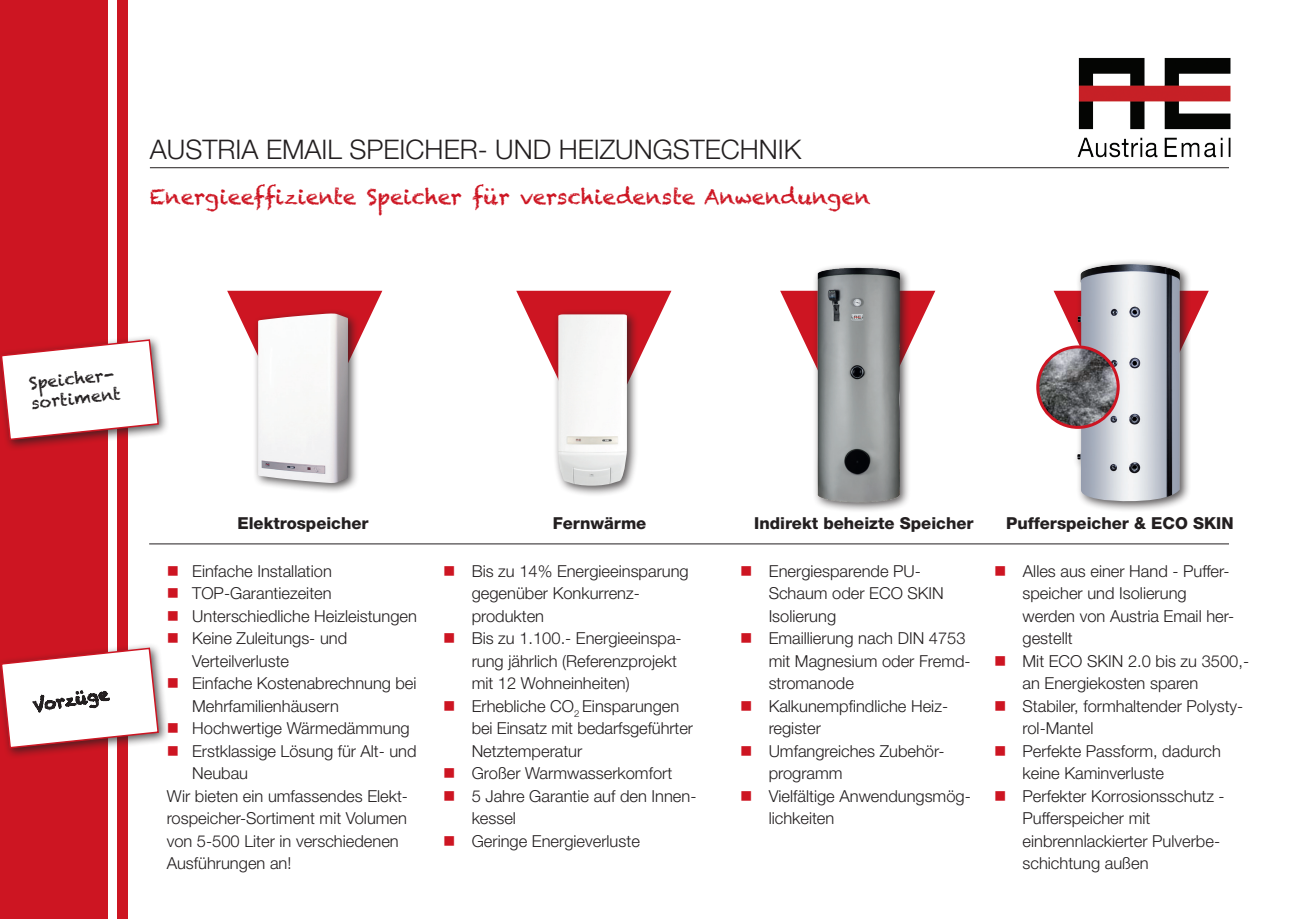
<style>
.page{position:relative;width:1289px;height:919px;background:#fff}
.page>*{position:absolute;margin:0;border:0;box-sizing:border-box;transform-origin:0 0}
.t1{font:300 27px "Helvetica Neue LT Std";color:#231f20}
.t2{font:21px "Chalkduster";color:#cd1522}
.t3{font:300 16.5px/22.5px "Helvetica Neue LT Std";color:#231f20}
.t4{font:800 16.5px "Helvetica Neue LT Std";color:#231f20}
.t5{font:16.5px/19.8px "Chalkduster";color:#231f20}
.s1{color:#cd1522}
</style>
<div class="page">
<svg style="left:227px;top:291px;width:155px;height:52px"></svg>
<svg style="left:516px;top:291px;width:155px;height:77px"></svg>
<svg style="left:780px;top:291px;width:155px;height:53px"></svg>
<svg style="left:1053px;top:291px;width:155px;height:138px"></svg>
<div style="left:118px;top:0;width:10px;height:918px;background:#cd1522"></div>
<div style="left:0;top:0;width:108px;height:918px;background:#cd1522"></div>
<div style="left:0;top:334px;width:170px;height:117px;background:#231f20;opacity:.75"></div>
<svg style="left:0;top:338px;width:160px;height:103px"></svg>
<div style="left:0;top:642px;width:170px;height:117px;background:#231f20;opacity:.75"></div>
<img style="left:1077px;top:57px;width:154px;height:101px">
<hr style="left:150px;top:167px;width:1078px;height:1px;background:#231f20">
<hr style="left:149px;top:543px;width:1079px;height:1px;background:#231f20">
<svg style="left:0;top:646px;width:160px;height:103px"></svg>
<div style="left:252px;top:308px;width:107px;height:186px;background:#231f20;opacity:.75"></div>
<img style="left:258px;top:313px;width:90px;height:170px">
<div style="left:553px;top:309px;width:85px;height:188px;background:#231f20;opacity:.75"></div>
<img style="left:558px;top:314px;width:69px;height:171px">
<div style="left:812px;top:263px;width:98px;height:250px;background:#231f20;opacity:.75"></div>
<img style="left:782px;top:263px;width:124px;height:244px">
<div style="left:1072px;top:259px;width:119px;height:253px;background:#231f20;opacity:.75"></div>
<img style="left:1077px;top:264px;width:102px;height:237px">
<img style="left:1037px;top:347px;width:81px;height:80px;border-radius:40px">
<div style="left:1036px;top:345px;width:83px;height:84px;border:3px solid #cd1522;border-radius:50%"></div>
<h1 class="t1" style="left:150px;top:133px;width:653px">AUSTRIA EMAIL SPEICHER- UND HEIZUNGSTECHNIK</h1>
<p class="t2" style="left:150px;top:184px;width:722px">Energieeffiziente Speicher für verschiedenste Anwendungen</p>
<p class="t5" style="left:28px;top:373px;width:91px;rotate:-6deg">Speicher&shy;sortiment</p>
<p class="t5" style="left:32px;top:695px;width:78px;rotate:-9deg">Vorzüge</p>
<p class="t4" style="left:237px;top:513px;width:133px">Elektrospeicher</p>
<p class="t4" style="left:553px;top:513px;width:95px">Fernwärme</p>
<p class="t4" style="left:754px;top:513px;width:221px">Indirekt beheizte Speicher</p>
<p class="t4" style="left:1006px;top:513px;width:229px">Pufferspeicher &amp; ECO SKIN</p>
<p class="t3" style="left:167px;top:559px;width:167px"><span class="s1">■</span> Einfache Installation</p>
<p class="t3" style="left:167px;top:581px;width:166px"><span class="s1">■</span> TOP-Garantiezeiten</p>
<p class="t3" style="left:167px;top:604px;width:252px"><span class="s1">■</span> Unterschiedliche Heizleistungen</p>
<p class="t3" style="left:192px;top:626px;width:156px;text-indent:-25px"><span class="s1">■</span> Keine Zuleitungs- und<br>Verteilverluste</p>
<p class="t3" style="left:192px;top:671px;width:226px;text-indent:-25px"><span class="s1">■</span> Einfache Kostenabrechnung bei<br>Mehrfamilienhäusern</p>
<p class="t3" style="left:167px;top:716px;width:244px"><span class="s1">■</span> Hochwertige Wärmedämmung</p>
<p class="t3" style="left:167px;top:739px;width:251px"><span class="s1">■</span> Erstklassige Lösung für Alt- und</p>
<p class="t3" style="left:192px;top:761px;width:57px">Neubau</p>
<p class="t3" style="left:167px;top:784px;width:243px">Wir bieten ein umfassendes Elekt-</p>
<p class="t3" style="left:167px;top:806px;width:242px">rospeicher-Sortiment mit Volumen</p>
<p class="t3" style="left:167px;top:829px;width:233px">von 5-500 Liter in verschiedenen</p>
<p class="t3" style="left:167px;top:851px;width:126px">Ausführungen an!</p>
<p class="t3" style="left:471px;top:559px;width:219px;text-indent:-28px"><span class="s1">■</span> Bis zu 14% Energieeinsparung gegenüber Konkurrenz&shy;produkten</p>
<p class="t3" style="left:471px;top:626px;width:211px;text-indent:-28px"><span class="s1">■</span> Bis zu 1.100.- Energieeinspa&shy;rung jährlich (Referenzprojekt mit 12 Wohneinheiten)</p>
<p class="t3" style="left:471px;top:694px;width:223px;text-indent:-29px"><span class="s1">■</span> Erhebliche CO<sub>2</sub> Einsparungen bei Einsatz mit bedarfsgeführter<br>Netztemperatur</p>
<p class="t3" style="left:443px;top:761px;width:230px"><span class="s1">■</span> Großer Warmwasserkomfort</p>
<p class="t3" style="left:471px;top:784px;width:226px;text-indent:-28px"><span class="s1">■</span> 5 Jahre Garantie auf den Innen&shy;kessel</p>
<p class="t3" style="left:443px;top:829px;width:198px"><span class="s1">■</span> Geringe Energieverluste</p>
<p class="t3" style="left:768px;top:559px;width:177px;text-indent:-28px"><span class="s1">■</span> Energiesparende PU-<br>Schaum oder ECO SKIN<br>Isolierung</p>
<p class="t3" style="left:768px;top:626px;width:203px;text-indent:-28px"><span class="s1">■</span> Emaillierung nach DIN 4753 mit Magnesium oder Fremd&shy;stromanode</p>
<p class="t3" style="left:768px;top:694px;width:181px;text-indent:-28px"><span class="s1">■</span> Kalkunempfindliche Heiz&shy;register</p>
<p class="t3" style="left:768px;top:739px;width:177px;text-indent:-28px"><span class="s1">■</span> Umfangreiches Zubehör&shy;programm</p>
<p class="t3" style="left:768px;top:784px;width:204px;text-indent:-28px"><span class="s1">■</span> Vielfältige Anwendungsmög&shy;lichkeiten</p>
<p class="t3" style="left:1022px;top:559px;width:213px;text-indent:-28px"><span class="s1">■</span> Alles aus einer Hand - Puffer&shy;speicher und Isolierung werden von Austria Email her&shy;gestellt</p>
<p class="t3" style="left:1022px;top:649px;width:228px;text-indent:-28px"><span class="s1">■</span> Mit ECO SKIN 2.0 bis zu 3500,- an Energiekosten sparen</p>
<p class="t3" style="left:1022px;top:694px;width:222px;text-indent:-28px"><span class="s1">■</span> Stabiler, formhaltender Polysty&shy;rol-Mantel</p>
<p class="t3" style="left:1022px;top:739px;width:200px;text-indent:-28px"><span class="s1">■</span> Perfekte Passform, dadurch keine Kaminverluste</p>
<p class="t3" style="left:1022px;top:784px;width:204px;text-indent:-28px"><span class="s1">■</span> Perfekter Korrosionsschutz -<br>Pufferspeicher mit einbrennlackierter Pulverbe&shy;schichtung außen</p>
</div>
